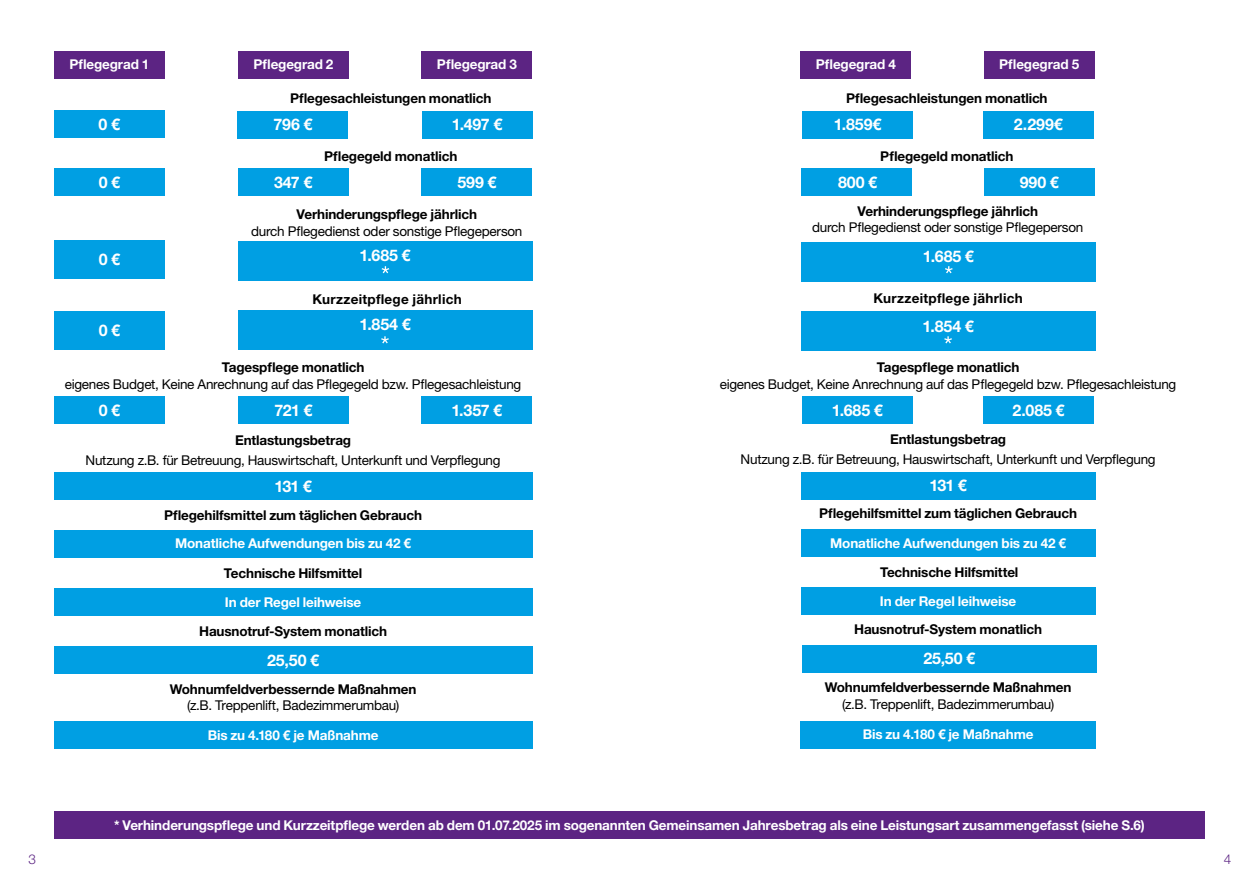
<style>
.page{position:relative;width:1259px;height:893px;background:#fff}
.page>*{position:absolute;margin:0;border:0;box-sizing:border-box;transform-origin:0 0}
.t1{font:700 16.05px "Helvetica Neue LT Std";letter-spacing:-.005em;color:#fff}
.t2{font:700 13.5px "Helvetica Neue LT Std";letter-spacing:-.01em;color:#000}
.t3{font:13.5px "Helvetica Neue LT Std";letter-spacing:-.02em;color:#000}
.t4{font:700 13.5px "Helvetica Neue LT Std";letter-spacing:-.01em;color:#fff}
.t5{font:700 13.5px "Helvetica Neue LT Std";letter-spacing:.02em;color:#000}
.t6{font:300 13.5px "Helvetica Neue LT Std";color:#5c2483}
</style>
<div class="page">
<div style="left:54px;top:240px;width:111px;height:38px;background:#009fe3"></div>
<div style="left:54px;top:51px;width:111px;height:27px;background:#5c2483"></div>
<div style="left:238px;top:51px;width:111px;height:27px;background:#5c2483"></div>
<div style="left:421px;top:51px;width:111px;height:27px;background:#5c2483"></div>
<div style="left:238px;top:241px;width:294px;height:39px;background:#009fe3"></div>
<div style="left:801px;top:242px;width:295px;height:39px;background:#009fe3"></div>
<div style="left:54px;top:311px;width:111px;height:38px;background:#009fe3"></div>
<div style="left:238px;top:310px;width:294px;height:40px;background:#009fe3"></div>
<div style="left:801px;top:311px;width:294px;height:40px;background:#009fe3"></div>
<div style="left:54px;top:110px;width:111px;height:28px;background:#009fe3"></div>
<div style="left:237px;top:111px;width:111px;height:27px;background:#009fe3"></div>
<div style="left:422px;top:111px;width:110px;height:27px;background:#009fe3"></div>
<div style="left:54px;top:168px;width:111px;height:28px;background:#009fe3"></div>
<div style="left:238px;top:168px;width:110px;height:28px;background:#009fe3"></div>
<div style="left:421px;top:168px;width:111px;height:28px;background:#009fe3"></div>
<div style="left:800px;top:51px;width:111px;height:27px;background:#5c2483"></div>
<div style="left:983px;top:51px;width:111px;height:27px;background:#5c2483"></div>
<div style="left:802px;top:111px;width:111px;height:27px;background:#009fe3"></div>
<div style="left:983px;top:111px;width:110px;height:27px;background:#009fe3"></div>
<div style="left:801px;top:168px;width:111px;height:28px;background:#009fe3"></div>
<div style="left:983px;top:168px;width:111px;height:28px;background:#009fe3"></div>
<div style="left:238px;top:397px;width:111px;height:27px;background:#009fe3"></div>
<div style="left:421px;top:397px;width:111px;height:27px;background:#009fe3"></div>
<div style="left:802px;top:397px;width:110px;height:27px;background:#009fe3"></div>
<div style="left:983px;top:397px;width:110px;height:27px;background:#009fe3"></div>
<div style="left:54px;top:397px;width:111px;height:27px;background:#009fe3"></div>
<div style="left:54px;top:472px;width:478px;height:28px;background:#009fe3"></div>
<div style="left:54px;top:530px;width:478px;height:27px;background:#009fe3"></div>
<div style="left:54px;top:588px;width:478px;height:27px;background:#009fe3"></div>
<div style="left:54px;top:721px;width:478px;height:28px;background:#009fe3"></div>
<div style="left:54px;top:812px;width:1151px;height:27px;background:#5c2483"></div>
<div style="left:54px;top:646px;width:478px;height:28px;background:#009fe3"></div>
<div style="left:801px;top:472px;width:294px;height:27px;background:#009fe3"></div>
<div style="left:801px;top:530px;width:294px;height:27px;background:#009fe3"></div>
<div style="left:801px;top:588px;width:294px;height:27px;background:#009fe3"></div>
<div style="left:800px;top:721px;width:295px;height:27px;background:#009fe3"></div>
<div style="left:802px;top:645px;width:294px;height:27px;background:#009fe3"></div>
<svg style="left:381px;top:266px;width:8px;height:7px"></svg>
<svg style="left:381px;top:336px;width:8px;height:7px"></svg>
<svg style="left:944px;top:336px;width:8px;height:7px"></svg>
<svg style="left:945px;top:266px;width:7px;height:7px"></svg>
<p class="t4" style="left:69px;top:56px;width:81px">Pflegegrad 1</p>
<p class="t4" style="left:253px;top:56px;width:81px">Pflegegrad 2</p>
<p class="t4" style="left:437px;top:56px;width:81px">Pflegegrad 3</p>
<p class="t4" style="left:816px;top:56px;width:81px">Pflegegrad 4</p>
<p class="t4" style="left:999px;top:56px;width:81px">Pflegegrad 5</p>
<p class="t2" style="left:290px;top:90px;width:203px">Pflegesachleistungen monatlich</p>
<p class="t2" style="left:846px;top:90px;width:203px">Pflegesachleistungen monatlich</p>
<p class="t1" style="left:99px;top:114px;width:23px">0 €</p>
<p class="t1" style="left:274px;top:115px;width:40px">796 €</p>
<p class="t1" style="left:452px;top:115px;width:52px">1.497 €</p>
<p class="t2" style="left:324px;top:147px;width:135px">Pflegegeld monatlich</p>
<p class="t1" style="left:99px;top:173px;width:23px">0 €</p>
<p class="t1" style="left:274px;top:172px;width:40px">347 €</p>
<p class="t1" style="left:457px;top:172px;width:40px">599 €</p>
<p class="t1" style="left:834px;top:115px;width:49px">1.859€</p>
<p class="t1" style="left:1014px;top:115px;width:50px">2.299€</p>
<p class="t2" style="left:880px;top:147px;width:135px">Pflegegeld monatlich</p>
<p class="t1" style="left:838px;top:172px;width:41px">800 €</p>
<p class="t1" style="left:1019px;top:172px;width:41px">990 €</p>
<p class="t2" style="left:296px;top:206px;width:182px">Verhinderungspflege jährlich</p>
<p class="t3" style="left:251px;top:222px;width:273px">durch Pflegedienst oder sonstige Pflegeperson</p>
<p class="t2" style="left:857px;top:203px;width:182px">Verhinderungspflege jährlich</p>
<p class="t3" style="left:812px;top:219px;width:273px">durch Pflegedienst oder sonstige Pflegeperson</p>
<p class="t1" style="left:99px;top:249px;width:23px">0 €</p>
<p class="t1" style="left:359px;top:245px;width:52px">1.685 €</p>
<p class="t1" style="left:923px;top:246px;width:52px">1.685 €</p>
<p class="t5" style="left:312px;top:291px;width:151px">Kurzzeitpflege jährlich</p>
<p class="t1" style="left:99px;top:320px;width:23px">0 €</p>
<p class="t5" style="left:873px;top:290px;width:151px">Kurzzeitpflege jährlich</p>
<p class="t1" style="left:922px;top:316px;width:53px">1.854 €</p>
<p class="t1" style="left:359px;top:314px;width:53px">1.854 €</p>
<p class="t2" style="left:877px;top:359px;width:144px">Tagespflege monatlich</p>
<p class="t3" style="left:719px;top:375px;width:458px">eigenes Budget, Keine Anrechnung auf das Pflegegeld bzw. Pflegesachleistung</p>
<p class="t2" style="left:222px;top:359px;width:144px">Tagespflege monatlich</p>
<p class="t3" style="left:65px;top:375px;width:458px">eigenes Budget, Keine Anrechnung auf das Pflegegeld bzw. Pflegesachleistung</p>
<p class="t1" style="left:99px;top:400px;width:23px">0 €</p>
<p class="t1" style="left:274px;top:400px;width:39px">721 €</p>
<p class="t1" style="left:451px;top:400px;width:52px">1.357 €</p>
<p class="t1" style="left:832px;top:400px;width:52px">1.685 €</p>
<p class="t1" style="left:1012px;top:400px;width:54px">2.085 €</p>
<p class="t2" style="left:235px;top:432px;width:118px">Entlastungsbetrag</p>
<p class="t3" style="left:86px;top:451px;width:416px">Nutzung z.B. für Betreuung, Hauswirtschaft, Unterkunft und Verpflegung</p>
<p class="t1" style="left:274px;top:476px;width:39px">131 €</p>
<p class="t2" style="left:890px;top:431px;width:118px">Entlastungsbetrag</p>
<p class="t3" style="left:740px;top:451px;width:416px">Nutzung z.B. für Betreuung, Hauswirtschaft, Unterkunft und Verpflegung</p>
<p class="t1" style="left:929px;top:476px;width:39px">131 €</p>
<p class="t2" style="left:819px;top:505px;width:259px">Pflegehilfsmittel zum täglichen Gebrauch</p>
<p class="t4" style="left:830px;top:535px;width:237px">Monatliche Aufwendungen bis zu 42 €</p>
<p class="t2" style="left:880px;top:564px;width:140px">Technische Hilfsmittel</p>
<p class="t4" style="left:880px;top:593px;width:138px">In der Regel leihweise</p>
<p class="t2" style="left:164px;top:507px;width:259px">Pflegehilfsmittel zum täglichen Gebrauch</p>
<p class="t4" style="left:175px;top:535px;width:237px">Monatliche Aufwendungen bis zu 42 €</p>
<p class="t2" style="left:224px;top:564px;width:140px">Technische Hilfsmittel</p>
<p class="t4" style="left:225px;top:594px;width:138px">In der Regel leihweise</p>
<p class="t2" style="left:199px;top:623px;width:189px">Hausnotruf-System monatlich</p>
<p class="t1" style="left:267px;top:650px;width:53px">25,50 €</p>
<p class="t2" style="left:170px;top:681px;width:248px">Wohnumfeldverbessernde Maßnahmen</p>
<p class="t3" style="left:187px;top:697px;width:214px">(z.B. Treppenlift, Badezimmerumbau)</p>
<p class="t4" style="left:208px;top:727px;width:172px">Bis zu 4.180 € je Maßnahme</p>
<p class="t2" style="left:854px;top:621px;width:189px">Hausnotruf-System monatlich</p>
<p class="t1" style="left:923px;top:649px;width:53px">25,50 €</p>
<p class="t2" style="left:824px;top:679px;width:248px">Wohnumfeldverbessernde Maßnahmen</p>
<p class="t3" style="left:842px;top:696px;width:214px">(z.B. Treppenlift, Badezimmerumbau)</p>
<p class="t4" style="left:862px;top:726px;width:172px">Bis zu 4.180 € je Maßnahme</p>
<p class="t4" style="left:114px;top:817px;width:1032px">* Verhinderungspflege und Kurzzeitpflege werden ab dem 01.07.2025 im sogenannten Gemeinsamen Jahresbetrag als eine Leistungsart zusammengefasst (siehe S.6)</p>
<p class="t6" style="left:29px;top:850px;width:9px">3</p>
<p class="t6" style="left:1223px;top:850px;width:9px">4</p>
</div>
